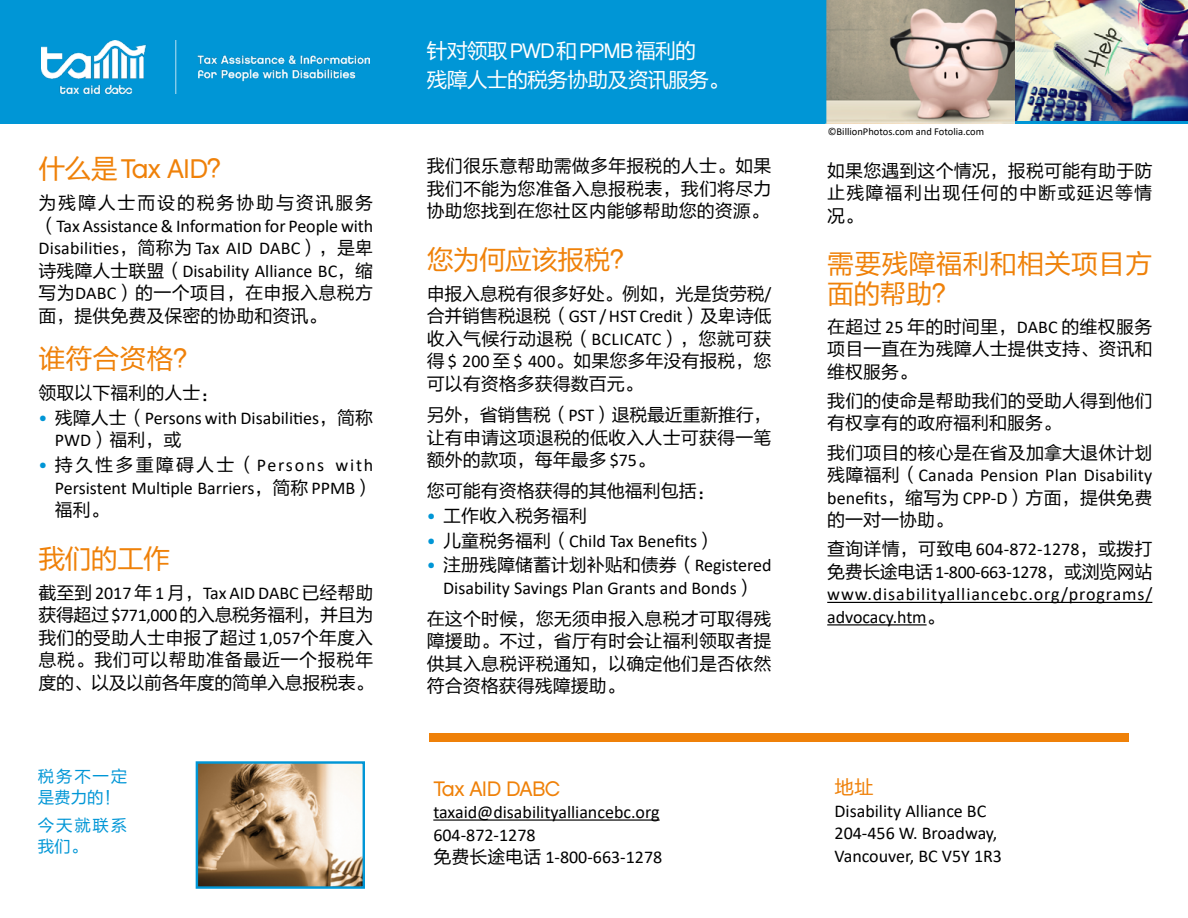
<style>
.page{position:relative;width:1188px;height:918px;background:#fff}
.page>*{position:absolute;margin:0;border:0;box-sizing:border-box;transform-origin:0 0}
.t1{font:27px/30px "FZLTHJW GB1 0";color:#ef8109}
.t2{font:27px "Chalet London Nineteen Eighty";letter-spacing:-.03em;color:#ef8109}
.t3{font:27px "FZLTHJW GB1 0";letter-spacing:-.03em;color:#ef8109}
.t4{font:21px/28.5px "FZLTHJW GB1 0";letter-spacing:-.04em;color:#fff}
.t5{font:21px "Chalet London Nineteen Eighty";letter-spacing:-.03em;color:#ef8109}
.t6{font:19.5px "FZLTHJW GB1 0";color:#ef8109}
.t7{font:18px/22.5px "FZLTHJW GB1 0";letter-spacing:.005em;color:#000;text-align:justify}
.t8{font:18px/22.5px "Calibri";color:#000}
.t9{font:18px "FZLTHJW GB1 0";letter-spacing:.1em;color:#000}
.t10{font:16.5px/21px "FZLTHJW GB1 0";letter-spacing:.11em;color:#0096d6}
.t11{font:10.5px "Calibri";color:#000}
.s1{font-family:"FZLTHJW GB1 0"}
.s2{font-family:"Calibri"}
.s3{color:#0096d6}
.s4{font-family:"Chalet London Nineteen Eighty"}
.s5{font-family:"Calibri";color:#0096d6}
</style>
<div class="page">
<div style="left:0;top:0;width:1188px;height:124px;background:#0096d6"></div>
<img style="left:41px;top:40px;width:328px;height:53px">
<img style="left:199px;top:764px;width:163px;height:122px">
<div style="left:196px;top:761px;width:169px;height:128px;border:2px solid #0096d6"></div>
<hr style="left:827px;top:602px;width:325px;height:1px;background:#000">
<hr style="left:827px;top:624px;width:100px;height:1px;background:#000">
<div style="left:429px;top:733px;width:699px;height:9px;background:#ef8109"></div>
<img style="left:826px;top:0;width:188px;height:124px">
<img style="left:1016px;top:0;width:172px;height:121px">
<hr style="left:433px;top:819px;width:227px;height:2px;background:#000">
<h1 class="t2" style="left:38px;top:152px;width:197px"><span class="s1">什么是</span> Tax AID<span class="s1">？</span></h1>
<p class="t9" style="left:38px;top:193px;width:336px">为残障人士而设的税务协助与资讯服务</p>
<p class="t8" style="left:38px;top:214px;width:336px;text-align:justify"><span class="s1">（</span>Tax Assistance &amp; Information for People with Disabilities<span class="s1">，简称为</span> Tax AID DABC<span class="s1">），是卑诗残障人士联盟（</span>Disability Alliance BC<span class="s1">，缩</span></p>
<p class="t7" style="left:38px;top:282px;width:336px">写为<span class="s2">DABC</span>）的一个项目，在申报入息税方面，提供免费及保密的协助和资讯。</p>
<h1 class="t1" style="left:38px;top:344px;width:163px">谁符合资格？</h1>
<p class="t7" style="left:38px;top:382px;width:181px">领取以下福利的人士：</p>
<p class="t8" style="left:38px;top:406px;width:336px"><span class="s3">•</span> <span class="s1">残障人士（</span>Persons with Disabilities<span class="s1">，简称</span></p>
<p class="t7" style="left:55px;top:429px;width:128px"><span class="s2">PWD</span>）福利，或</p>
<p class="t8" style="left:38px;top:453px;width:336px;text-align:right"><span class="s3">•</span> <span class="s1">持久性多重障碍人士（</span>Persons with<br>Persistent Multiple Barriers<span class="s1">，简称</span> PPMB<span class="s1">）</span></p>
<p class="t7" style="left:55px;top:499px;width:56px">福利。</p>
<h1 class="t1" style="left:38px;top:544px;width:133px">我们的工作</h1>
<p class="t8" style="left:38px;top:581px;width:336px"><span class="s1">截至到</span> 2017 <span class="s1">年</span> 1 <span class="s1">月，</span>Tax AID DABC <span class="s1">已经帮助</span></p>
<p class="t7" style="left:38px;top:604px;width:336px">获得超过 <span class="s2">$771,000</span> 的入息税务福利，并且为我们的受助人士申报了超过 <span class="s2">1,057</span>个年度入息税。我们可以帮助准备最近一个报税年度的、以及以前各年度的简单入息报税表。</p>
<p class="t10" style="left:38px;top:766px;width:91px">税务不一定是费力的！</p>
<p class="t10" style="left:38px;top:815px;width:91px">今天就联系我们。</p>
<p class="t4" style="left:427px;top:37px;width:304px">针对领取 <span class="s4">PWD</span> 和 <span class="s4">PPMB</span> 福利的<br>残障人士的税务协助及资讯服务。</p>
<p class="t7" style="left:427px;top:155px;width:346px">我们很乐意帮助需做多年报税的人士。如果我们不能为您准备入息报税表，我们将尽力协助您找到在您社区内能够帮助您的资源。</p>
<h1 class="t3" style="left:427px;top:245px;width:212px">您为何应该报税？</h1>
<p class="t7" style="left:427px;top:283px;width:346px">申报入息税有很多好处。例如，光是货劳税<span class="s2">/</span>合并销售税退税（<span class="s2">GST / HST Credit</span>）及卑诗低收入气候行动退税（<span class="s2">BCLICATC</span>），您就可获得 <span class="s2">$ 200</span> 至 <span class="s2">$ 400</span>。如果您多年没有报税，您可以有资格多获得数百元。</p>
<p class="t7" style="left:427px;top:404px;width:346px">另外，省销售税（<span class="s2">PST</span>）退税最近重新推行，让有申请这项退税的低收入人士可获得一笔额外的款项，每年最多 <span class="s2">$75</span>。</p>
<p class="t7" style="left:427px;top:480px;width:289px">您可能有资格获得的其他福利包括：</p>
<p class="t7" style="left:427px;top:505px;width:162px"><span class="s5">•</span> 工作收入税务福利</p>
<p class="t8" style="left:427px;top:529px;width:290px"><span class="s3">•</span> <span class="s1">儿童税务福利（</span>Child Tax Benefits<span class="s1">）</span></p>
<p class="t7" style="left:427px;top:554px;width:346px"><span class="s5">•</span> 注册残障储蓄计划补贴和债券（<span class="s2">Registered</span></p>
<p class="t8" style="left:443px;top:576px;width:313px">Disability Savings Plan Grants and Bonds<span class="s1">）</span></p>
<p class="t7" style="left:427px;top:608px;width:346px">在这个时候，您无须申报入息税才可取得残障援助。不过，省厅有时会让福利领取者提供其入息税评税通知，以确定他们是否依然符合资格获得残障援助。</p>
<p class="t5" style="left:433px;top:775px;width:128px">Tax AID DABC</p>
<p class="t8" style="left:433px;top:800px;width:230px">taxaid@disabilityalliancebc.org<br>604-872-1278<br><span class="s1">免费长途电话</span> 1-800-663-1278</p>
<p class="t11" style="left:828px;top:124px;width:158px">©BillionPhotos.com and Fotolia.com</p>
<p class="t7" style="left:827px;top:160px;width:327px">如果您遇到这个情况，报税可能有助于防止残障福利出现任何的中断或延迟等情况。</p>
<h1 class="t1" style="left:827px;top:250px;width:327px">需要残障福利和相关项目方面的帮助？</h1>
<p class="t7" style="left:827px;top:316px;width:327px">在超过 <span class="s2">25</span> 年的时间里，<span class="s2">DABC</span> 的维权服务项目一直在为残障人士提供支持、资讯和维权服务。</p>
<p class="t7" style="left:827px;top:390px;width:327px">我们的使命是帮助我们的受助人得到他们有权享有的政府福利和服务。</p>
<p class="t7" style="left:827px;top:442px;width:327px">我们项目的核心是在省及加拿大退休计划</p>
<p class="t8" style="left:827px;top:463px;width:327px"><span class="s1">残障福利（</span>Canada Pension Plan Disability benefits<span class="s1">，缩写为</span> CPP-D<span class="s1">）方面，提供免费</span></p>
<p class="t7" style="left:827px;top:506px;width:327px;line-height:29.2px">的一对一协助。<br>查询详情，可致电 <span class="s2">604-872-1278</span>，或拨打</p>
<p class="t8" style="left:827px;top:560px;width:327px;text-align:justify"><span class="s1">免费长途电话</span> 1-800-663-1278<span class="s1">，或浏览网站</span>www.disabilityalliancebc.org/programs/ advocacy.htm<span class="s1">。</span></p>
<p class="t6" style="left:835px;top:777px;width:40px">地址</p>
<p class="t8" style="left:835px;top:799px;width:169px">Disability Alliance BC<br>204-456 W. Broadway,<br>Vancouver, BC V5Y 1R3</p>
</div>
